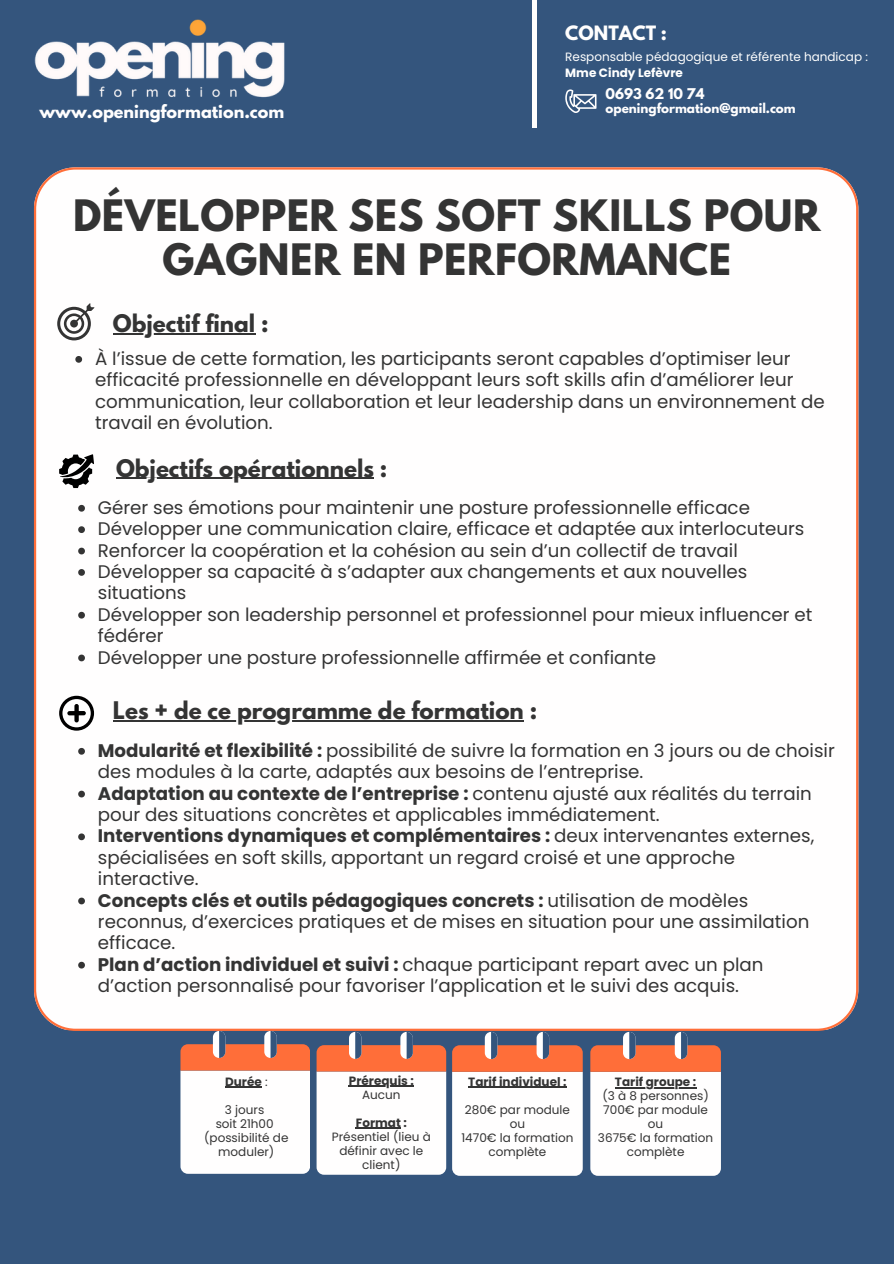
<style>
.page{position:relative;width:894px;height:1264px;background:#fff}
.page>*{position:absolute;margin:0;border:0;box-sizing:border-box;transform-origin:0 0}
.t1{font:700 38.4px/43.8px "League Spartan";letter-spacing:.015em;color:#343434;text-align:center}
.t2{font:700 21.45px "League Spartan";color:#343434}
.t3{font:18.15px/21.3px "Poppins";color:#343434}
.t4{font:700 17.55px "League Spartan";color:#fffefe}
.t5{font:700 16.05px "League Spartan";color:#fffefe}
.t6{font:700 13.2px "League Spartan";color:#fffefe}
.t7{font:12px/14px "Poppins";color:#343434;text-align:center}
.t8{font:700 12px "Poppins";color:#343434}
.t9{font:12px "Poppins";color:#fff}
.t10{font:700 12px "League Spartan";color:#fffefe}
.t11{font:700 12px "Poppins";color:#fff}
.s1{font-weight:700}
.s2{font-weight:400}
</style>
<div class="page">
<div style="left:0;top:0;width:893px;height:1263px;background:#34557d"></div>
<div style="left:34px;top:167px;width:823px;height:863px;background:#fffefe"></div>
<svg style="left:57px;top:303px;width:37px;height:37px"></svg>
<img style="left:34px;top:19px;width:251px;height:79px">
<div style="left:532px;top:0;width:5px;height:128px;background:#fffefe"></div>
<svg style="left:565px;top:89px;width:31px;height:24px"></svg>
<svg style="left:180px;top:1030px;width:130px;height:143px;background:#ead4cf"></svg>
<svg style="left:316px;top:1031px;width:130px;height:143px;background:#e7d2ce"></svg>
<svg style="left:452px;top:1031px;width:130px;height:144px;background:#e8d3ce"></svg>
<svg style="left:590px;top:1031px;width:130px;height:144px;background:#e8d3ce"></svg>
<svg style="left:59px;top:454px;width:35px;height:34px"></svg>
<svg style="left:59px;top:695px;width:35px;height:35px"></svg>
<div style="left:74px;top:704px;width:5px;height:18px;background:#000;border-radius:2px"></div>
<svg style="left:67px;top:711px;width:19px;height:4px"></svg>
<hr style="left:113px;top:333px;width:142px;height:1px;background:#343434">
<svg style="left:75px;top:356px;width:7px;height:7px"></svg>
<hr style="left:225px;top:1086px;width:37px;height:1px;background:#343434">
<hr style="left:349px;top:1085px;width:65px;height:1px;background:#343434">
<hr style="left:356px;top:1127px;width:45px;height:1px;background:#343434">
<hr style="left:468px;top:1086px;width:98px;height:1px;background:#343434">
<hr style="left:614px;top:1087px;width:82px;height:1px;background:#343434">
<hr style="left:116px;top:478px;width:258px;height:1px;background:#343434">
<svg style="left:78px;top:505px;width:7px;height:6px"></svg>
<svg style="left:78px;top:526px;width:7px;height:7px"></svg>
<svg style="left:78px;top:547px;width:7px;height:7px"></svg>
<svg style="left:78px;top:569px;width:7px;height:7px"></svg>
<svg style="left:78px;top:612px;width:7px;height:6px"></svg>
<svg style="left:78px;top:654px;width:7px;height:7px"></svg>
<hr style="left:113px;top:720px;width:410px;height:1px;background:#343434">
<svg style="left:78px;top:748px;width:7px;height:6px"></svg>
<svg style="left:78px;top:790px;width:7px;height:7px"></svg>
<svg style="left:78px;top:833px;width:7px;height:7px"></svg>
<svg style="left:78px;top:897px;width:7px;height:7px"></svg>
<svg style="left:78px;top:961px;width:7px;height:7px"></svg>
<p class="t4" style="left:565px;top:25px;width:103px">CONTACT :</p>
<h3 class="t9" style="left:565px;top:49px;width:304px">Responsable pédagogique et référente handicap :</h3>
<p class="t11" style="left:565px;top:65px;width:119px">Mme Cindy Lefèvre</p>
<p class="t6" style="left:605px;top:87px;width:100px">0693 62 10 74</p>
<p class="t5" style="left:39px;top:103px;width:246px">www.openingformation.com</p>
<h5 class="t10" style="left:605px;top:102px;width:191px">openingformation@gmail.com</h5>
<p class="t1" style="left:73px;top:199px;width:748px">DÉVELOPPER SES SOFT SKILLS POUR<br>GAGNER EN PERFORMANCE</p>
<p class="t2" style="left:113px;top:313px;width:157px">Objectif final :</p>
<h6 class="t3" style="left:95px;top:348px;width:731px">À l’issue de cette formation, les participants seront capables d’optimiser leur efficacité professionnelle en développant leurs soft skills afin d’améliorer leur communication, leur collaboration et leur leadership dans un environnement de travail en évolution.</h6>
<p class="t2" style="left:116px;top:457px;width:273px">Objectifs opérationnels :</p>
<p class="t3" style="left:98px;top:497px;width:653px">Gérer ses émotions pour maintenir une posture professionnelle efficace</p>
<p class="t3" style="left:98px;top:518px;width:707px">Développer une communication claire, efficace et adaptée aux interlocuteurs</p>
<p class="t3" style="left:98px;top:539px;width:641px">Renforcer la coopération et la cohésion au sein d’un collectif de travail</p>
<p class="t3" style="left:98px;top:561px;width:650px">Développer sa capacité à s’adapter aux changements et aux nouvelles situations</p>
<p class="t3" style="left:98px;top:604px;width:715px">Développer son leadership personnel et professionnel pour mieux influencer et fédérer</p>
<p class="t3" style="left:98px;top:646px;width:559px">Développer une posture professionnelle affirmée et confiante</p>
<p class="t2" style="left:113px;top:699px;width:425px">Les + de ce programme de formation :</p>
<p class="t3" style="left:98px;top:740px;width:738px"><span class="s1">Modularité et flexibilité :</span> possibilité de suivre la formation en 3 jours ou de choisir des modules à la carte, adaptés aux besoins de l’entreprise.</p>
<p class="t3" style="left:98px;top:782px;width:715px"><span class="s1">Adaptation au contexte de l’entreprise :</span> contenu ajusté aux réalités du terrain pour des situations concrètes et applicables immédiatement.</p>
<p class="t3" style="left:98px;top:825px;width:717px"><span class="s1">Interventions dynamiques et complémentaires :</span> deux intervenantes externes, spécialisées en soft skills, apportant un regard croisé et une approche interactive.</p>
<p class="t3" style="left:98px;top:889px;width:712px"><span class="s1">Concepts clés et outils pédagogiques concrets :</span> utilisation de modèles reconnus, d’exercices pratiques et de mises en situation pour une assimilation efficace.</p>
<p class="t3" style="left:98px;top:953px;width:667px"><span class="s1">Plan d’action individuel et suivi :</span> chaque participant repart avec un plan d’action personnalisé pour favoriser l’application et le suivi des acquis.</p>
<h6 class="t8" style="left:225px;top:1073px;width:44px">Durée <span class="s2">:</span></h6>
<h1 class="t7" style="left:225px;top:1102px;width:41px">3 jours</h1>
<p class="t7" style="left:216px;top:1116px;width:59px">soit 21h00</p>
<h2 class="t7" style="left:204px;top:1130px;width:86px">(possibilité de moduler)</h2>
<p class="t8" style="left:349px;top:1071px;width:66px">Prérequis :</p>
<p class="t7" style="left:362px;top:1087px;width:40px">Aucun</p>
<p class="t8" style="left:356px;top:1113px;width:53px">Format :</p>
<h2 class="t7" style="left:332px;top:1129px;width:100px">Présentiel (lieu à définir avec le client)</h2>
<p class="t8" style="left:468px;top:1073px;width:100px">Tarif individuel :</p>
<p class="t7" style="left:464px;top:1102px;width:107px">280€ par module</p>
<p class="t7" style="left:509px;top:1116px;width:17px">ou</p>
<p class="t7" style="left:461px;top:1130px;width:113px">1470€ la formation complète</p>
<p class="t8" style="left:614px;top:1073px;width:83px">Tarif groupe :</p>
<p class="t7" style="left:602px;top:1088px;width:108px">(3 à 8 personnes)</p>
<p class="t7" style="left:603px;top:1102px;width:106px">700€ par module</p>
<p class="t7" style="left:647px;top:1116px;width:17px">ou</p>
<h2 class="t7" style="left:597px;top:1130px;width:117px">3675€ la formation complète</h2>
</div>
